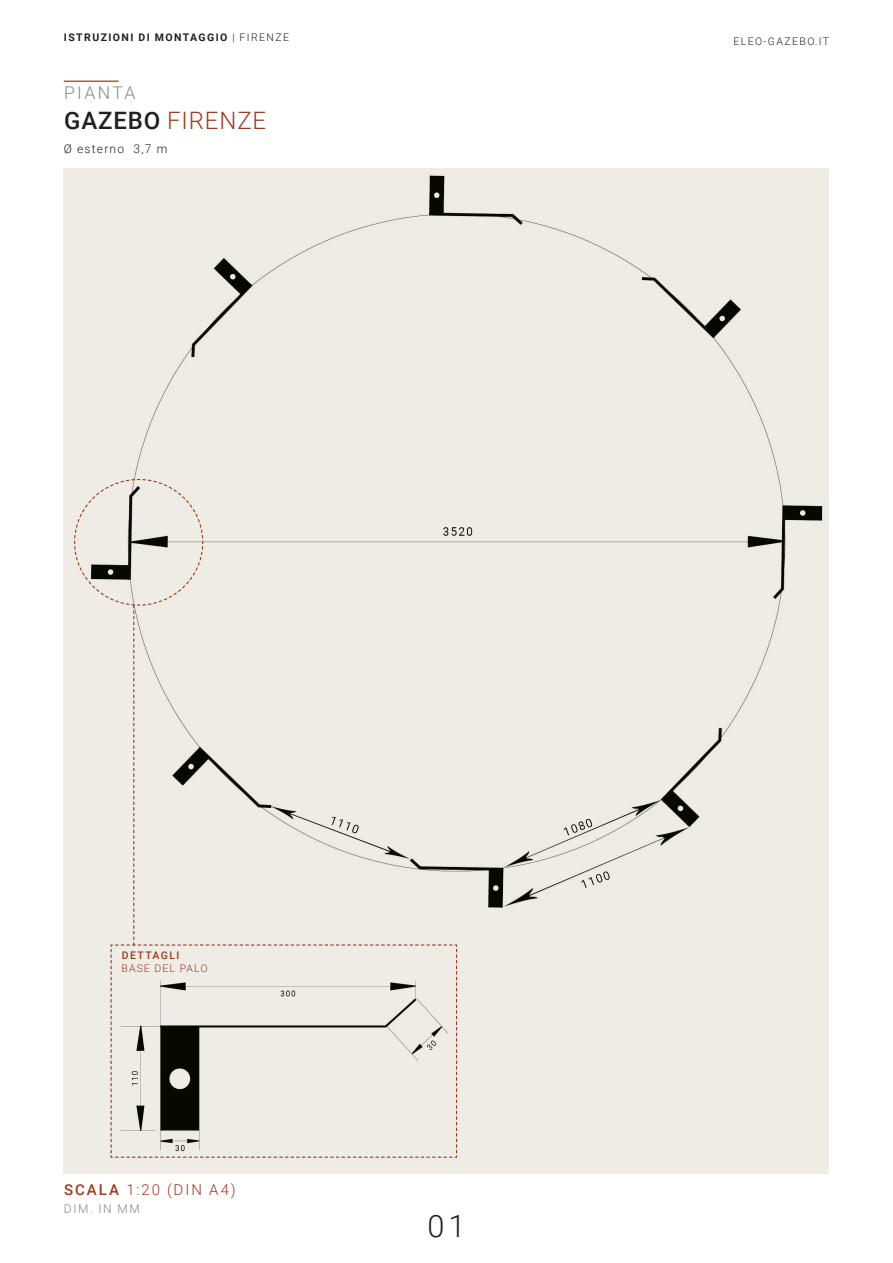
<style>
.page{position:relative;width:893px;height:1263px;background:#fff}
.page>*{position:absolute;margin:0;border:0;box-sizing:border-box;transform-origin:0 0}
.t1{font:300 30.75px "Roboto";color:#231f20}
.t2{font:300 24px "Roboto";letter-spacing:.035em;color:#9c3b21}
.t3{font:300 17.55px "Roboto";letter-spacing:.135em;color:#888787}
.t4{font:300 15px "Roboto";letter-spacing:.135em;color:#9c3b21}
.t5{font:300 12px "Roboto";letter-spacing:.1em;color:#231f20}
.t6{font:300 12px "Roboto";letter-spacing:.135em;color:#888787}
.t7{font:700 10.5px "Roboto";letter-spacing:.135em;color:#231f20}
.t8{font:300 10.5px "Roboto";letter-spacing:.135em;color:#231f20}
.t9{font:300 10.5px "Roboto";letter-spacing:.1em;color:#9c3b21}
.t10{font:500 10.5px "Roboto";letter-spacing:.135em;color:#9c3b21}
.s1{font-weight:300}
.s2{font-weight:500;color:#231f20}
.s3{font-weight:500}
</style>
<div class="page">
<hr style="left:64px;top:80px;width:55px;height:2px;background:#b35d31">
<div style="left:64px;top:168px;width:765px;height:1006px;background:#efece6"></div>
<img style="left:134px;top:175px;width:689px;height:733px">
<svg style="left:74px;top:478px;width:383px;height:680px"></svg>
<img style="left:114px;top:950px;width:341px;height:203px">
<p class="t7" style="left:64px;top:30px;width:227px">ISTRUZIONI DI MONTAGGIO <span class="s1">| FIRENZE</span></p>
<h3 class="t3" style="left:64px;top:80px;width:73px">PIANTA</h3>
<h2 class="t2" style="left:64px;top:103px;width:203px"><span class="s2">GAZEBO</span> FIRENZE</h2>
<p class="t5" style="left:64px;top:140px;width:105px">Ø esterno 3,7 m</p>
<p class="t8" style="left:733px;top:34px;width:97px">ELEO-GAZEBO.IT</p>
<p class="t10" style="left:122px;top:948px;width:59px">DETTAGLI</p>
<p class="t9" style="left:122px;top:960px;width:87px">BASE DEL PALO</p>
<h3 class="t4" style="left:64px;top:1179px;width:173px"><span class="s3">SCALA</span> 1:20 (DIN A4)</h3>
<p class="t6" style="left:64px;top:1200px;width:77px">DIM. IN MM</p>
<h1 class="t1" style="left:427px;top:1205px;width:40px">01</h1>
</div>
